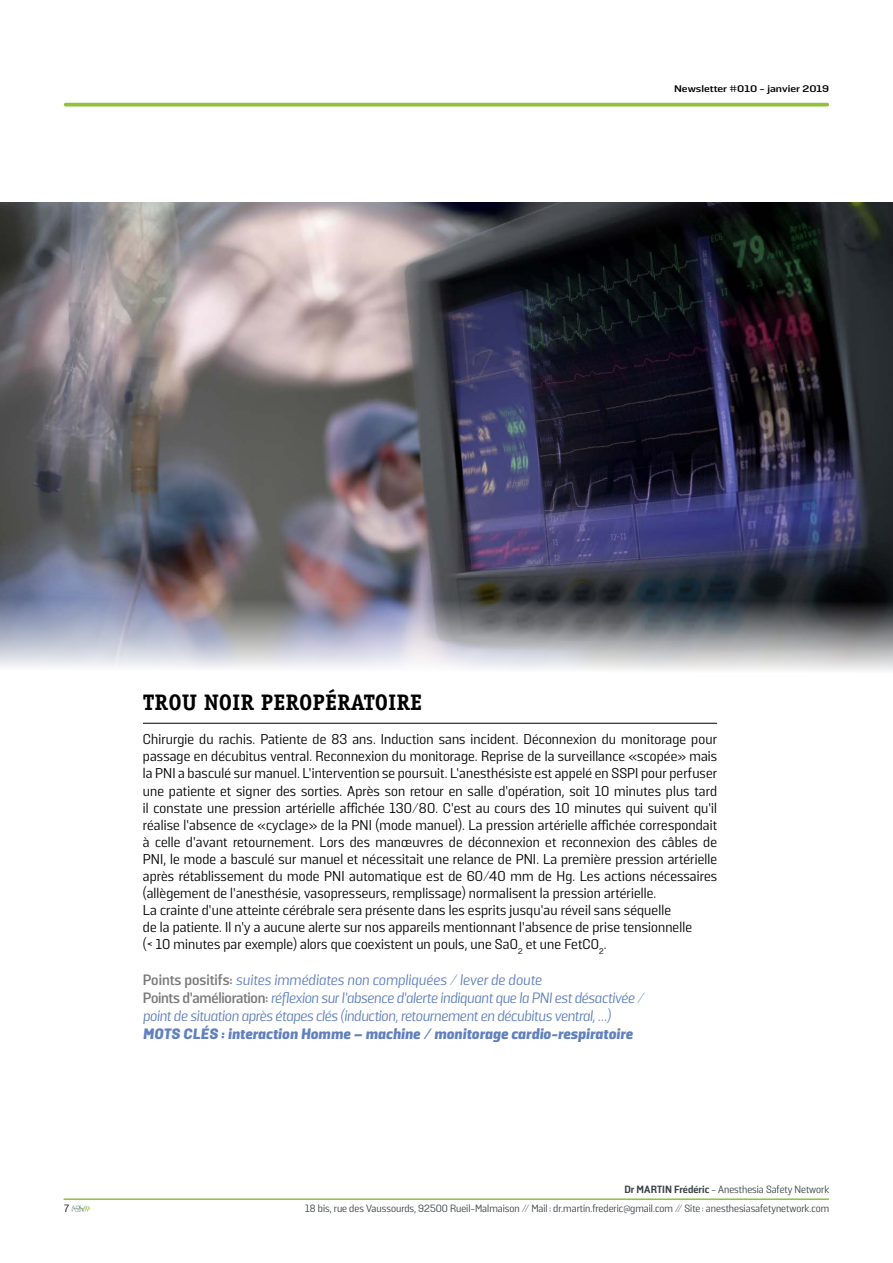
<style>
.page{position:relative;width:893px;height:1263px;background:#fff}
.page>*{position:absolute;margin:0;border:0;box-sizing:border-box;transform-origin:0 0}
.t1{font:700 22.5px "Officina Serif";color:#000}
.t2{font:italic 15px/18px "Solido";letter-spacing:-.02em;color:#6080be}
.t3{font:italic 800 15px "Solido";color:#6080be}
.t4{font:14.25px/17.1px "Solido";letter-spacing:.01em;color:#000}
.t5{font:10.5px/18.5px "Solido";color:#3a4145;text-align:right}
.t6{font:10.5px "Solido";color:#000}
.t7{font:700 9.6px "Solido";color:#000;scale:1.25 1}
.s1{font-weight:700;font-style:normal;color:#7c7b7b}
.s2{font-weight:800}
</style>
<div class="page">
<img style="left:71px;top:1205px;width:19px;height:7px">
<hr style="left:64px;top:1198px;width:764px;height:2px;background:#92c13b">
<img style="left:0;top:202px;width:893px;height:366px">
<img style="left:0;top:568px;width:893px;height:103px">
<svg style="left:66px;top:103px;width:761px;height:4px;background:#9fc852"></svg>
<hr style="left:143px;top:723px;width:574px;height:1px;background:#000">
<p class="t7" style="left:674px;top:83px;width:125px">Newsletter #010 - janvier 2019</p>
<p class="t6" style="left:64px;top:1202px;width:7px">7</p>
<h1 class="t1" style="left:143px;top:688px;width:281px">TROU NOIR PEROPÉRATOIRE</h1>
<p class="t4" style="left:143px;top:731px;width:576px">Chirurgie du rachis. Patiente de 83 ans. Induction sans incident. Déconnexion du monitorage pour passage en décubitus ventral. Reconnexion du monitorage. Reprise de la surveillance «scopée» mais la PNI a basculé sur manuel. L’intervention se poursuit. L’anesthésiste est appelé en SSPI pour perfuser une patiente et signer des sorties. Après son retour en salle d’opération, soit 10 minutes plus tard il constate une pression artérielle affichée 130/80. C’est au cours des 10 minutes qui suivent qu’il réalise l’absence de «cyclage» de la PNI (mode manuel). La pression artérielle affichée correspondait à celle d’avant retournement. Lors des manœuvres de déconnexion et reconnexion des câbles de PNI, le mode a basculé sur manuel et nécessitait une relance de PNI. La première pression artérielle après rétablissement du mode PNI automatique est de 60/40 mm de Hg. Les actions nécessaires (allègement de l’anesthésie, vasopresseurs, remplissage) normalisent la pression artérielle.<br>La crainte d’une atteinte cérébrale sera présente dans les esprits jusqu’au réveil sans séquelle<br>de la patiente. Il n’y a aucune alerte sur nos appareils mentionnant l’absence de prise tensionnelle<br>(&lt; 10 minutes par exemple) alors que coexistent un pouls, une SaO<sub>2</sub> et une FetCO<sub>2</sub>.</p>
<p class="t2" style="left:143px;top:971px;width:503px"><span class="s1">Points positifs:</span> suites immédiates non compliquées / lever de doute<br><span class="s1">Points d’amélioration:</span> réflexion sur l’absence d’alerte indiquant que la PNI est désactivée / point de situation après étapes clés (induction, retournement en décubitus ventral, …)</p>
<p class="t3" style="left:143px;top:1025px;width:491px">MOTS CLÉS : interaction Homme – machine / monitorage cardio-respiratoire</p>
<p class="t5" style="left:305px;top:1181px;width:526px"><span class="s2">Dr MARTIN Frédéric</span> - Anesthesia Safety Network<br>18 bis, rue des Vaussourds, 92500 Rueil-Malmaison // Mail : dr.martin.frederic@gmail.com // Site : anesthesiasafetynetwork.com</p>
</div>
